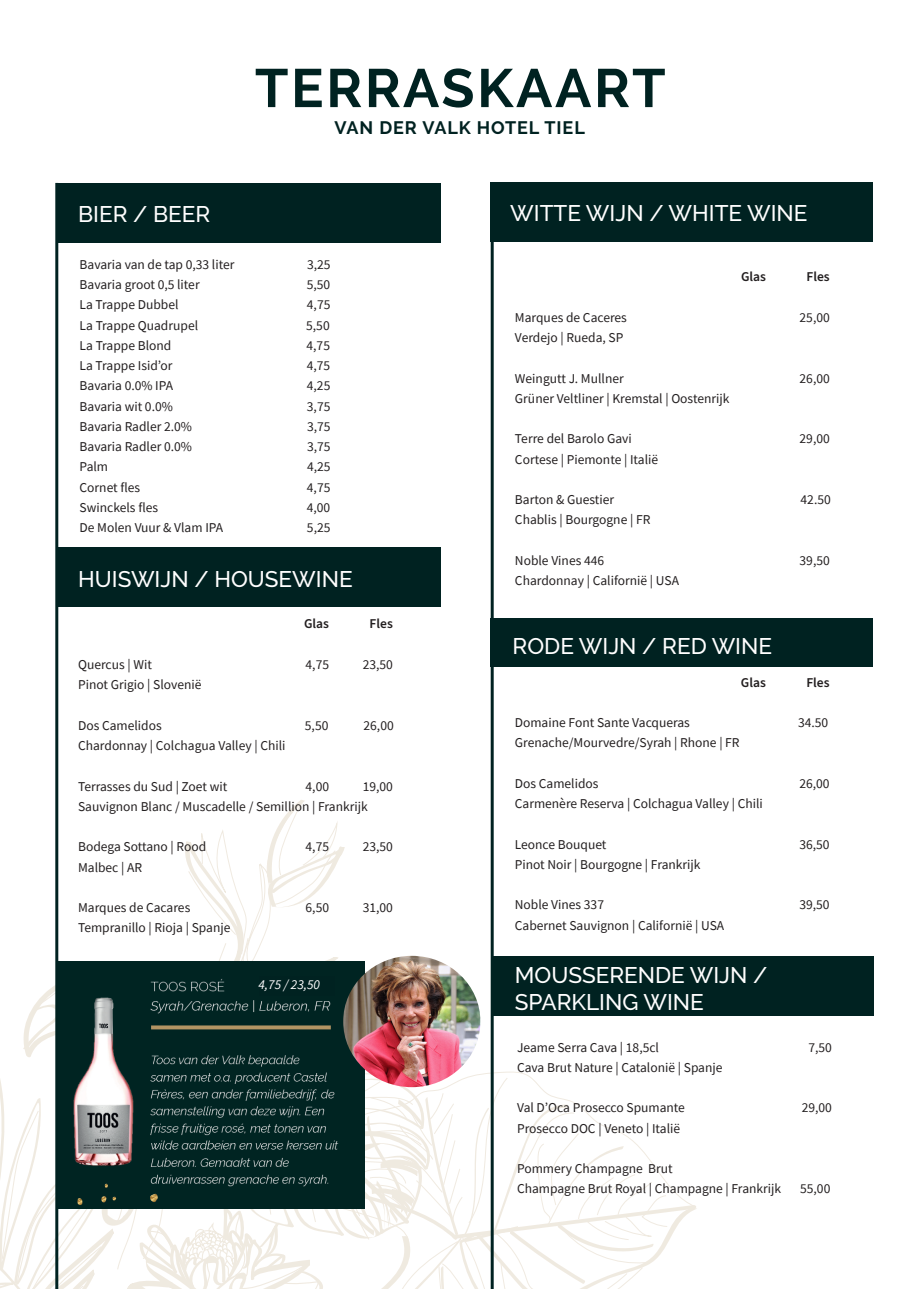
<style>
.page{position:relative;width:919px;height:1289px;background:#fff}
.page>*{position:absolute;margin:0;border:0;box-sizing:border-box;transform-origin:0 0}
.t1{font:700 54px "Raleway";letter-spacing:.05em;color:#002221}
.KOP{font:500 22.5px "Raleway";color:#fff}
.t2{font:700 18px "Raleway";letter-spacing:.05em;color:#002221}
.body{font:13.5px "Source Sans Pro";color:#231f20}
.body-2{font:600 13.5px "Source Sans Pro";color:#231f20}
.t3{font:italic 13.5px "Source Sans Pro";color:#fff}
</style>
<div class="page">
<svg style="left:0;top:799px;width:697px;height:489px"></svg>
<hr style="left:55px;top:183px;width:3px;height:1105px;background:#002221">
<hr style="left:490px;top:183px;width:3px;height:1105px;background:#002221">
<div style="left:58px;top:183px;width:383px;height:59px;background:#002221"></div>
<div style="left:490px;top:618px;width:383px;height:49px;background:#002221"></div>
<div style="left:491px;top:955px;width:383px;height:60px;background:#002221"></div>
<div style="left:58px;top:547px;width:383px;height:60px;background:#002221"></div>
<img style="left:58px;top:961px;width:306px;height:247px">
<img style="left:343px;top:955px;width:137px;height:132px">
<div style="left:490px;top:182px;width:383px;height:59px;background:#002221"></div>
<div style="left:259px;top:975px;width:75px;height:20px;background:#002221"></div>
<p class="KOP" style="left:78px;top:201px;width:134px">BIER / BEER</p>
<p class="t1" style="left:255px;top:57px;width:412px">TERRASKAART</p>
<p class="t2" style="left:334px;top:118px;width:252px">VAN DER VALK HOTEL TIEL</p>
<p class="KOP" style="left:510px;top:200px;width:298px">WITTE WIJN / WHITE WINE</p>
<p class="body" style="left:80px;top:256px;width:156px">Bavaria van de tap 0,33 liter</p>
<p class="body" style="left:307px;top:256px;width:25px">3,25</p>
<p class="body" style="left:80px;top:276px;width:122px">Bavaria groot 0,5 liter</p>
<p class="body" style="left:307px;top:276px;width:25px">5,50</p>
<p class="body" style="left:80px;top:296px;width:100px">La Trappe Dubbel</p>
<p class="body" style="left:307px;top:296px;width:25px">4,75</p>
<p class="body" style="left:80px;top:316px;width:120px">La Trappe Quadrupel</p>
<p class="body" style="left:306px;top:316px;width:25px">5,50</p>
<p class="body" style="left:80px;top:337px;width:93px">La Trappe Blond</p>
<p class="body" style="left:306px;top:337px;width:25px">4,75</p>
<p class="body" style="left:80px;top:357px;width:94px">La Trappe Isid’or</p>
<p class="body" style="left:307px;top:357px;width:25px">4,75</p>
<p class="body" style="left:80px;top:377px;width:95px">Bavaria 0.0% IPA</p>
<p class="body" style="left:307px;top:377px;width:25px">4,25</p>
<p class="body" style="left:80px;top:397px;width:95px">Bavaria wit 0.0%</p>
<p class="body" style="left:307px;top:397px;width:25px">3,75</p>
<p class="body" style="left:80px;top:418px;width:114px">Bavaria Radler 2.0%</p>
<p class="body" style="left:307px;top:418px;width:25px">3,75</p>
<p class="body" style="left:80px;top:438px;width:114px">Bavaria Radler 0.0%</p>
<p class="body" style="left:307px;top:438px;width:25px">3,75</p>
<p class="body" style="left:80px;top:458px;width:30px">Palm</p>
<p class="body" style="left:307px;top:458px;width:25px">4,25</p>
<p class="body" style="left:80px;top:478px;width:62px">Cornet fles</p>
<p class="body" style="left:307px;top:478px;width:25px">4,75</p>
<p class="body" style="left:80px;top:499px;width:80px">Swinckels fles</p>
<p class="body" style="left:306px;top:499px;width:25px">4,00</p>
<p class="body" style="left:80px;top:519px;width:145px">De Molen Vuur &amp; Vlam IPA</p>
<p class="body" style="left:307px;top:519px;width:25px">5,25</p>
<p class="KOP" style="left:78px;top:566px;width:276px">HUISWIJN / HOUSEWINE</p>
<p class="body-2" style="left:304px;top:615px;width:26px">Glas</p>
<p class="body-2" style="left:369px;top:615px;width:25px">Fles</p>
<p class="body" style="left:78px;top:656px;width:75px">Quercus | Wit</p>
<p class="body" style="left:305px;top:656px;width:25px">4,75</p>
<p class="body" style="left:362px;top:656px;width:32px">23,50</p>
<p class="body" style="left:78px;top:676px;width:125px">Pinot Grigio | Slovenië</p>
<p class="body" style="left:78px;top:716px;width:85px">Dos Camelidos</p>
<p class="body" style="left:305px;top:716px;width:25px">5,50</p>
<p class="body" style="left:363px;top:716px;width:32px">26,00</p>
<p class="body" style="left:78px;top:737px;width:209px">Chardonnay | Colchagua Valley | Chili</p>
<p class="body" style="left:78px;top:777px;width:151px">Terrasses du Sud | Zoet wit</p>
<p class="body" style="left:305px;top:777px;width:25px">4,00</p>
<p class="body" style="left:362px;top:777px;width:32px">19,00</p>
<p class="body" style="left:78px;top:797px;width:291px">Sauvignon Blanc / Muscadelle / Semillion | Frankrijk</p>
<p class="body" style="left:78px;top:838px;width:130px">Bodega Sottano | Rood</p>
<p class="body" style="left:305px;top:838px;width:25px">4,75</p>
<p class="body" style="left:362px;top:838px;width:32px">23,50</p>
<p class="body" style="left:78px;top:858px;width:66px">Malbec | AR</p>
<p class="body" style="left:78px;top:899px;width:114px">Marques de Cacares</p>
<p class="body" style="left:305px;top:899px;width:25px">6,50</p>
<p class="body" style="left:362px;top:899px;width:32px">31,00</p>
<p class="body" style="left:78px;top:919px;width:154px">Tempranillo | Rioja | Spanje</p>
<p class="t3" style="left:258px;top:975px;width:63px">4,75 / 23,50</p>
<p class="body-2" style="left:741px;top:268px;width:26px">Glas</p>
<p class="body-2" style="left:806px;top:268px;width:25px">Fles</p>
<p class="body" style="left:515px;top:309px;width:113px">Marques de Caceres</p>
<p class="body" style="left:799px;top:309px;width:32px">25,00</p>
<p class="body" style="left:515px;top:329px;width:110px">Verdejo | Rueda, SP</p>
<p class="body" style="left:515px;top:369px;width:110px">Weingutt J. Mullner</p>
<p class="body" style="left:799px;top:369px;width:32px">26,00</p>
<p class="body" style="left:515px;top:390px;width:216px">Grüner Veltliner | Kremstal | Oostenrijk</p>
<p class="body" style="left:515px;top:430px;width:118px">Terre del Barolo Gavi</p>
<p class="body" style="left:799px;top:430px;width:32px">29,00</p>
<p class="body" style="left:515px;top:450px;width:145px">Cortese | Piemonte | Italië</p>
<p class="body" style="left:515px;top:491px;width:101px">Barton &amp; Guestier</p>
<p class="body" style="left:800px;top:491px;width:32px">42.50</p>
<p class="body" style="left:515px;top:511px;width:137px">Chablis | Bourgogne | FR</p>
<p class="body" style="left:515px;top:552px;width:91px">Noble Vines 446</p>
<p class="body" style="left:799px;top:552px;width:32px">39,50</p>
<p class="body" style="left:515px;top:572px;width:166px">Chardonnay | Californië | USA</p>
<p class="KOP" style="left:512px;top:632px;width:261px">RODE WIJN / RED WINE</p>
<p class="body-2" style="left:740px;top:673px;width:26px">Glas</p>
<p class="body-2" style="left:806px;top:673px;width:25px">Fles</p>
<p class="body" style="left:515px;top:714px;width:177px">Domaine Font Sante Vacqueras</p>
<p class="body" style="left:798px;top:714px;width:32px">34.50</p>
<p class="body" style="left:515px;top:734px;width:226px">Grenache/Mourvedre/Syrah | Rhone | FR</p>
<p class="body" style="left:515px;top:774px;width:85px">Dos Camelidos</p>
<p class="body" style="left:799px;top:774px;width:32px">26,00</p>
<p class="body" style="left:515px;top:795px;width:249px">Carmenère Reserva | Colchagua Valley | Chili</p>
<p class="body" style="left:515px;top:835px;width:93px">Leonce Bouquet</p>
<p class="body" style="left:799px;top:835px;width:32px">36,50</p>
<p class="body" style="left:515px;top:855px;width:187px">Pinot Noir | Bourgogne | Frankrijk</p>
<p class="body" style="left:515px;top:896px;width:91px">Noble Vines 337</p>
<p class="body" style="left:799px;top:896px;width:32px">39,50</p>
<p class="body" style="left:515px;top:916px;width:211px">Cabernet Sauvignon | Californië | USA</p>
<p class="KOP" style="left:515px;top:961px;width:254px">MOUSSERENDE WIJN /</p>
<p class="KOP" style="left:515px;top:988px;width:190px">SPARKLING WINE</p>
<p class="body" style="left:517px;top:1038px;width:143px">Jeame Serra Cava | 18,5cl</p>
<p class="body" style="left:808px;top:1038px;width:25px">7,50</p>
<p class="body" style="left:517px;top:1058px;width:207px">Cava Brut Nature | Catalonië | Spanje</p>
<p class="body" style="left:517px;top:1099px;width:169px">Val D’Oca Prosecco Spumante</p>
<p class="body" style="left:801px;top:1099px;width:32px">29,00</p>
<p class="body" style="left:517px;top:1119px;width:165px">Prosecco DOC | Veneto | Italië</p>
<p class="body" style="left:517px;top:1159px;width:157px">Pommery Champagne Brut</p>
<p class="body" style="left:517px;top:1180px;width:266px">Champagne Brut Royal | Champagne | Frankrijk</p>
<p class="body" style="left:800px;top:1180px;width:32px">55,00</p>
</div>
